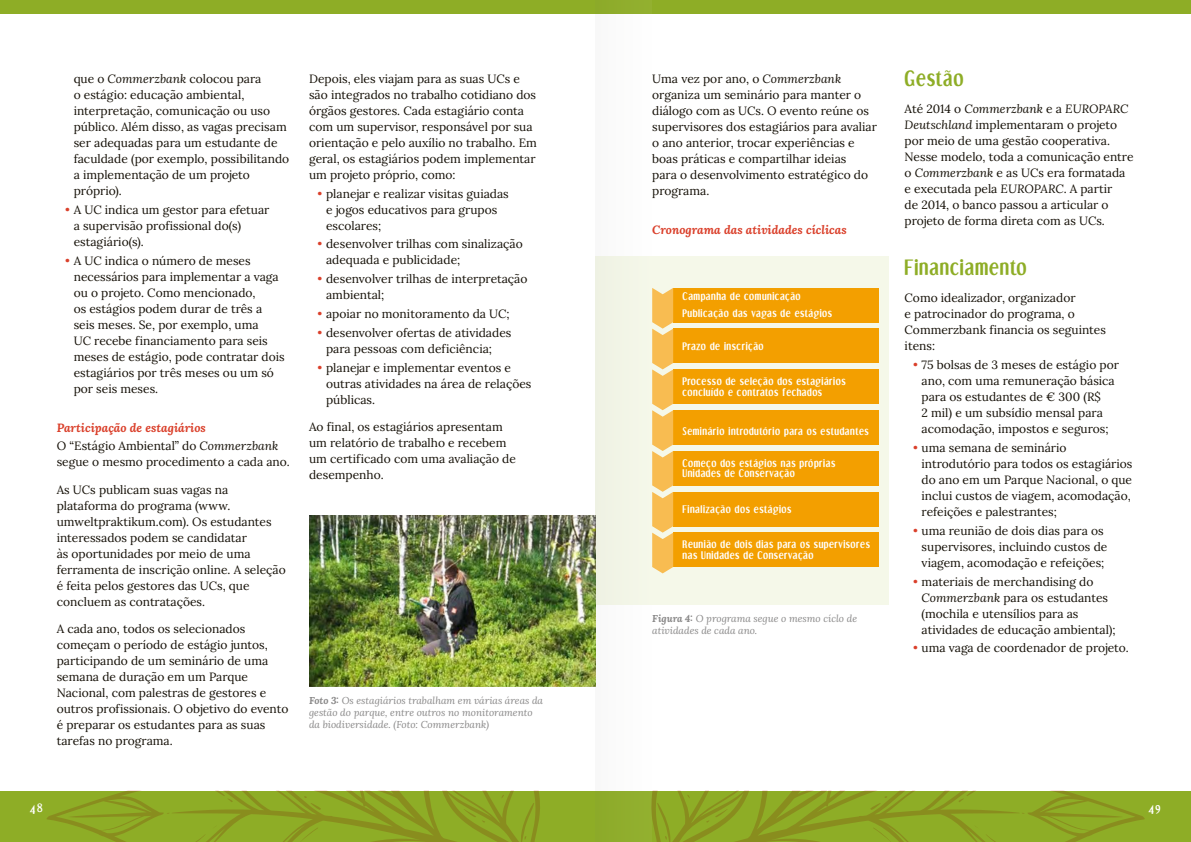
<style>
.page{position:relative;width:1191px;height:842px;background:#fff}
.page>*{position:absolute;margin:0;border:0;box-sizing:border-box;transform-origin:0 0}
.t1{font:700 18px "Dream Orphans";letter-spacing:.05em;color:#8ead26}
.t2{font:12px/16px "Lora";color:#140f06}
.t3{font:italic 12px/18.8px "Lora";color:#da402b}
.t4{font:italic 10px/12px "Lora";color:#898888}
.t5{font:700 10px "Dream Orphans";color:#fff}
.t6{font:700 9px/10.8px "Dream Orphans";letter-spacing:.06em;color:#fff}
.s1{font-style:italic}
.s2{color:#da402b}
.s3{font-style:normal;color:#140f06}
.s4{color:#140f06}
</style>
<div class="page">
<div style="left:595px;top:791px;width:596px;height:51px;background:#8ead26"></div>
<div style="left:595px;top:0;width:596px;height:14px;background:#8ead26"></div>
<div style="left:0;top:791px;width:595px;height:51px;background:#8ead26"></div>
<div style="left:0;top:0;width:595px;height:14px;background:#8ead26"></div>
<svg style="left:651px;top:791px;width:494px;height:51px"></svg>
<svg style="left:47px;top:791px;width:493px;height:51px"></svg>
<div style="left:595px;top:257px;width:293px;height:348px;background:#f5f8e9"></div>
<img style="left:309px;top:515px;width:286px;height:171px">
<div style="left:673px;top:451px;width:206px;height:34px;background:#f39f00"></div>
<div style="left:673px;top:492px;width:206px;height:34px;background:#f39f00"></div>
<div style="left:673px;top:533px;width:206px;height:34px;background:#f39f00"></div>
<div style="left:673px;top:410px;width:206px;height:35px;background:#f39f00"></div>
<div style="left:673px;top:369px;width:206px;height:35px;background:#f39f00"></div>
<div style="left:673px;top:329px;width:206px;height:34px;background:#f39f00"></div>
<div style="left:673px;top:288px;width:206px;height:34px;background:#f39f00"></div>
<svg style="left:652px;top:288px;width:21px;height:285px;background:#f7c56a"></svg>
<img style="left:595px;top:256px;width:56px;height:431px">
<p class="t2" style="left:74px;top:70px;width:217px">que o <span class="s1">Commerzbank</span> colocou para<br>o estágio: educação ambiental, interpretação, comunicação ou uso público. Além disso, as vagas precisam ser adequadas para um estudante de faculdade (por exemplo, possibilitando a implementação de um projeto próprio).</p>
<p class="t2" style="left:74px;top:201px;width:197px;text-indent:-9px"><span class="s2">•</span> A UC indica um gestor para efetuar a supervisão profissional do(s) estagiário(s).</p>
<p class="t2" style="left:74px;top:252px;width:212px;text-indent:-9px"><span class="s2">•</span> A UC indica o número de meses necessários para implementar a vaga ou o projeto. Como mencionado,<br>os estágios podem durar de três a seis meses. Se, por exemplo, uma<br>UC recebe financiamento para seis meses de estágio, pode contratar dois estagiários por três meses ou um só por seis meses.</p>
<p class="t3" style="left:57px;top:418px;width:223px">Participação de estagiários<br><span class="s3">O “Estágio Ambiental” do</span> <span class="s4">Commerzbank</span></p>
<p class="t2" style="left:57px;top:453px;width:235px">segue o mesmo procedimento a cada ano.</p>
<p class="t2" style="left:57px;top:481px;width:230px">As UCs publicam suas vagas na plataforma do programa (www. umweltpraktikum.com). Os estudantes interessados podem se candidatar<br>às oportunidades por meio de uma ferramenta de inscrição online. A seleção é feita pelos gestores das UCs, que concluem as contratações.</p>
<p class="t2" style="left:57px;top:620px;width:233px">A cada ano, todos os selecionados começam o período de estágio juntos, participando de um seminário de uma semana de duração em um Parque Nacional, com palestras de gestores e outros profissionais. O objetivo do evento é preparar os estudantes para as suas tarefas no programa.</p>
<p class="t2" style="left:309px;top:70px;width:229px">Depois, eles viajam para as suas UCs e são integrados no trabalho cotidiano dos órgãos gestores. Cada estagiário conta com um supervisor, responsável por sua orientação e pelo auxílio no trabalho. Em geral, os estagiários podem implementar um projeto próprio, como:</p>
<p class="t2" style="left:326px;top:185px;width:184px;text-indent:-9px"><span class="s2">•</span> planejar e realizar visitas guiadas e jogos educativos para grupos escolares;</p>
<p class="t2" style="left:326px;top:235px;width:198px;text-indent:-9px"><span class="s2">•</span> desenvolver trilhas com sinalização adequada e publicidade;</p>
<p class="t2" style="left:326px;top:270px;width:203px;text-indent:-9px"><span class="s2">•</span> desenvolver trilhas de interpretação ambiental;</p>
<p class="t2" style="left:317px;top:305px;width:194px"><span class="s2">•</span> apoiar no monitoramento da UC;</p>
<p class="t2" style="left:326px;top:324px;width:187px;text-indent:-9px"><span class="s2">•</span> desenvolver ofertas de atividades para pessoas com deficiência;</p>
<p class="t2" style="left:326px;top:359px;width:207px;text-indent:-9px"><span class="s2">•</span> planejar e implementar eventos e outras atividades na área de relações públicas.</p>
<p class="t2" style="left:309px;top:418px;width:208px">Ao final, os estagiários apresentam um relatório de trabalho e recebem um certificado com uma avaliação de desempenho.</p>
<p class="t4" style="left:309px;top:694px;width:235px">Foto 3: Os estagiários trabalham em várias áreas da gestão do parque, entre outros no monitoramento da biodiversidade. (Foto: Commerzbank)</p>
<p class="t2" style="left:652px;top:70px;width:226px">Uma vez por ano, o <span class="s1">Commerzbank </span>organiza um seminário para manter o diálogo com as UCs. O evento reúne os supervisores dos estagiários para avaliar o ano anterior, trocar experiências e boas práticas e compartilhar ideias<br>para o desenvolvimento estratégico do programa.</p>
<p class="t3" style="left:652px;top:220px;width:196px">Cronograma das atividades cíclicas</p>
<p class="t6" style="left:682px;top:288px;width:151px;line-height:16.5px">Campanha de comunicação<br>Publicação das vagas de estágios</p>
<p class="t6" style="left:682px;top:340px;width:83px">Prazo de inscrição</p>
<p class="t6" style="left:682px;top:376px;width:165px">Processo de seleção dos estagiários concluído e contratos fechados</p>
<p class="t6" style="left:682px;top:426px;width:188px">Seminário introdutório para os estudantes</p>
<p class="t6" style="left:682px;top:457px;width:154px">Começo dos estágios nas próprias<br>Unidades de Conservação</p>
<p class="t6" style="left:682px;top:503px;width:110px">Finalização dos estágios</p>
<p class="t6" style="left:682px;top:539px;width:189px">Reunião de dois dias para os supervisores nas Unidades de Conservação</p>
<p class="t4" style="left:652px;top:612px;width:206px">Figura 4: O programa segue o mesmo cíclo de atividades de cada ano.</p>
<h1 class="t1" style="left:904px;top:67px;width:61px">Gestão</h1>
<p class="t2" style="left:904px;top:100px;width:230px">Até 2014 o <span class="s1">Commerzbank</span> e a <span class="s1">EUROPARC Deutschland</span> implementaram o projeto por meio de uma gestão cooperativa.<br>Nesse modelo, toda a comunicação entre o <span class="s1">Commerzbank</span> e as UCs era formatada e executada pela <span class="s1">EUROPARC</span>. A partir<br>de 2014, o banco passou a articular o projeto de forma direta com as UCs.</p>
<h1 class="t1" style="left:904px;top:257px;width:124px">Financiamento</h1>
<p class="t2" style="left:904px;top:289px;width:203px">Como idealizador, organizador<br>e patrocinador do programa, o<br>Commerzbank financia os seguintes itens:</p>
<p class="t2" style="left:921px;top:356px;width:199px;text-indent:-9px"><span class="s2">•</span> 75 bolsas de 3 meses de estágio por ano, com uma remuneração básica para os estudantes de € 300 (R$<br>2 mil) e um subsídio mensal para acomodação, impostos e seguros;</p>
<p class="t2" style="left:921px;top:439px;width:212px;text-indent:-9px"><span class="s2">•</span> uma semana de seminário introdutório para todos os estagiários do ano em um Parque Nacional, o que inclui custos de viagem, acomodação, refeições e palestrantes;</p>
<p class="t2" style="left:921px;top:522px;width:187px;text-indent:-9px"><span class="s2">•</span> uma reunião de dois dias para os supervisores, incluindo custos de viagem, acomodação e refeições;</p>
<p class="t2" style="left:921px;top:572px;width:196px;text-indent:-9px"><span class="s2">•</span> materiais de merchandising do<br><span class="s1">Commerzbank</span> para os estudantes (mochila e utensílios para as atividades de educação ambiental);</p>
<p class="t2" style="left:913px;top:639px;width:217px"><span class="s2">•</span> uma vaga de coordenador de projeto.</p>
<p class="t5" style="left:30px;top:801px;width:14px">48</p>
<p class="t5" style="left:1148px;top:801px;width:14px">49</p>
</div>
